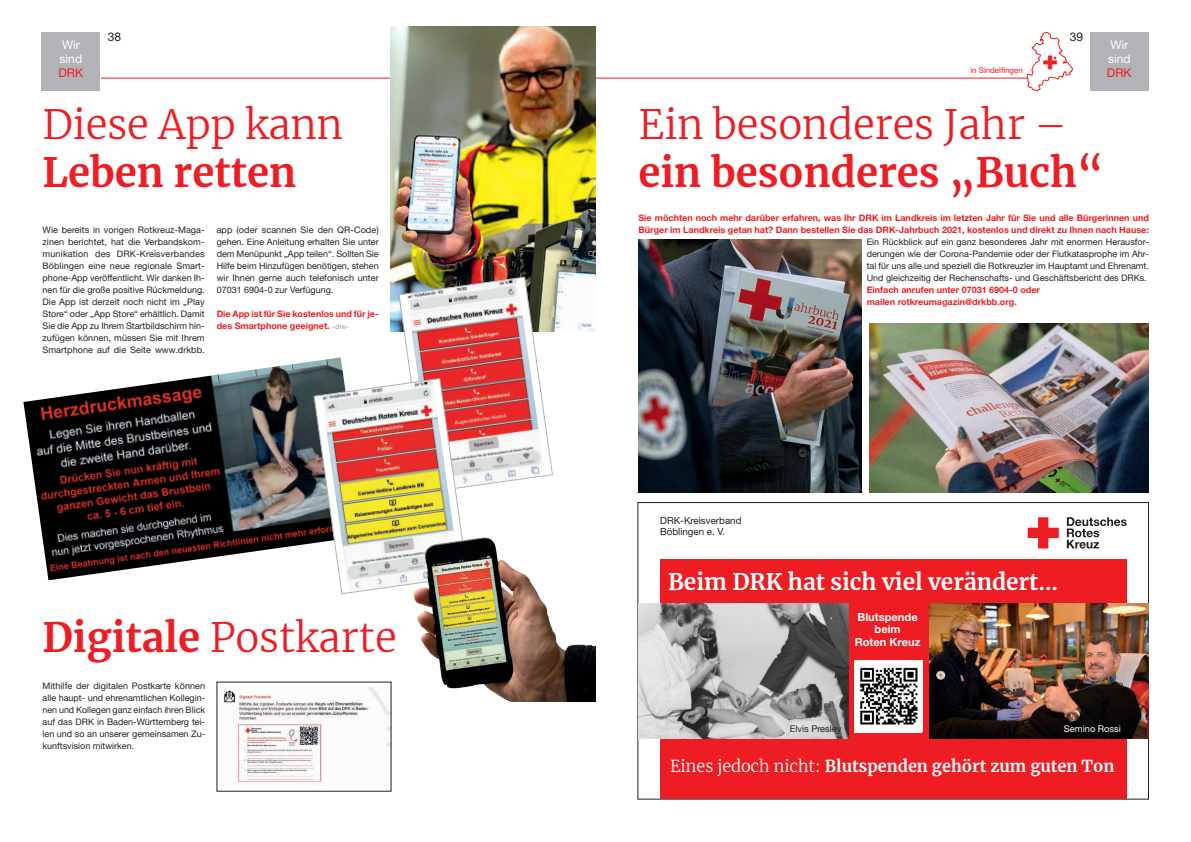
<style>
.page{position:relative;width:1191px;height:842px;background:#fff}
.page>*{position:absolute;margin:0;border:0;box-sizing:border-box;transform-origin:0 0}
.t1{font:300 40px "Merriweather";color:#ee1d23}
.t2{font:700 40px "Merriweather";color:#ee1d23}
.t3{font:700 22.5px "Merriweather";color:#fff}
.t4{font:700 16.3px "Merriweather";color:#fff}
.t5{font:12px/14px "Helvetica Neue LT Pro";color:#fff}
.t6{font:12px "Helvetica Neue LT Pro";color:#ee1d23}
.t7{font:12px "Helvetica Neue LT Pro";color:#231f20}
.t8{font:700 11.1px/12.4px "Helvetica Neue LT Pro";color:#fff;text-align:center}
.t9{font:9.8px/10.6px "Helvetica Neue LT Pro";color:#231f20}
.t10{font:9.3px "Helvetica Neue LT Pro";color:#231f20}
.t11{font:9.3px "Helvetica Neue LT Pro";color:#fff}
.t12{font:9px/12px "Helvetica Neue LT Pro";color:#231f20;text-align:justify}
.t13{font:700 9px/12px "Helvetica Neue LT Pro";color:#ee1d23}
.t14{font:8px "Helvetica Neue LT Pro";color:#ee1d23}
.s1{font-size:7px;color:#b2b3b7}
.s2{font-weight:700}
.s3{font-weight:300}
</style>
<div class="page">
<img style="left:869px;top:324px;width:279px;height:169px">
<img style="left:638px;top:240px;width:223px;height:253px">
<div style="left:660px;top:560px;width:466px;height:239px;background:#ee1d23"></div>
<svg style="left:1027px;top:517px;width:31px;height:31px"></svg>
<svg style="left:1066px;top:517px;width:60px;height:31px"></svg>
<img style="left:638px;top:603px;width:210px;height:136px">
<img style="left:929px;top:603px;width:219px;height:136px">
<img style="left:854px;top:660px;width:68px;height:72px">
<div style="left:1090px;top:32px;width:58px;height:59px;background:#b2b3b7"></div>
<hr style="left:101px;top:78px;width:926px;height:1px;background:#ee1d23">
<svg style="left:1027px;top:32px;width:45px;height:59px"></svg>
<div style="left:42px;top:32px;width:58px;height:59px;background:#b2b3b7"></div>
<img style="left:391px;top:27px;width:204px;height:305px">
<img style="left:23px;top:361px;width:290px;height:219px">
<img style="left:223px;top:687px;width:166px;height:99px">
<img style="left:313px;top:276px;width:240px;height:319px">
<img style="left:398px;top:527px;width:197px;height:175px">
<h3 class="t5" style="left:60px;top:38px;width:24px">Wir sind</h3>
<h3 class="t6" style="left:59px;top:66px;width:26px">DRK</h3>
<h3 class="t7" style="left:108px;top:29px;width:15px">38</h3>
<h3 class="t7" style="left:1069px;top:29px;width:15px">39</h3>
<p class="t14" style="left:970px;top:65px;width:54px">in Sindelfingen</p>
<h3 class="t5" style="left:1108px;top:38px;width:24px">Wir sind</h3>
<h3 class="t6" style="left:1107px;top:66px;width:26px">DRK</h3>
<h1 class="t1" style="left:42px;top:96px;width:302px">Diese App kann</h1>
<h1 class="t2" style="left:42px;top:144px;width:255px">Leben retten</h1>
<h1 class="t1" style="left:638px;top:96px;width:430px">Ein besonderes Jahr –</h1>
<h1 class="t2" style="left:638px;top:144px;width:467px">ein besonderes „Buch“</h1>
<p class="t12" style="left:43px;top:224px;width:164px">Wie bereits in vorigen Rotkreuz-Maga&shy;zinen berichtet, hat die Verbandskom&shy;munikation des DRK-Kreisverbandes Böblingen eine neue regionale Smart&shy;phone-App veröffentlicht. Wir danken Ih&shy;nen für die große positive Rückmeldung.<br>Die App ist derzeit noch nicht im „Play Store“ oder „App Store“ erhältlich. Damit Sie die App zu Ihrem Startbildschirm hin&shy;zufügen können, müssen Sie mit Ihrem Smartphone auf die Seite www.drkbb.</p>
<p class="t12" style="left:217px;top:224px;width:164px">app (oder scannen Sie den QR-Code) gehen. Eine Anleitung erhalten Sie unter dem Menüpunkt „App teilen“. Sollten Sie Hilfe beim Hinzufügen benötigen, stehen wir Ihnen gerne auch telefonisch unter 07031 6904-0 zur Verfügung.</p>
<p class="t13" style="left:217px;top:308px;width:163px">Die App ist für Sie kostenlos und für je&shy;des Smartphone geeignet. <span class="s1">-dre-</span></p>
<h1 class="t1" style="left:42px;top:609px;width:355px"><span class="s2">Digitale</span> Postkarte</h1>
<p class="t12" style="left:43px;top:680px;width:164px">Mithilfe der digitalen Postkarte können alle haupt- und ehrenamtlichen Kollegin&shy;nen und Kollegen ganz einfach ihren Blick auf das DRK in Baden-Württemberg tei&shy;len und so an unserer gemeinsamen Zu&shy;kunftsvision mitwirken.</p>
<p class="t13" style="left:638px;top:212px;width:512px">Sie möchten noch mehr darüber erfahren, was Ihr DRK im Landkreis im letzten Jahr für Sie und alle Bürgerinnen und<br>Bürger im Landkreis getan hat? Dann bestellen Sie das DRK-Jahrbuch 2021, kostenlos und direkt zu Ihnen nach Hause:</p>
<p class="t12" style="left:866px;top:236px;width:284px">Ein Rückblick auf ein ganz besonderes Jahr mit enormen Herausfor&shy;derungen wie der Corona-Pandemie oder der Flutkatasprophe im Ahr&shy;tal für uns alle und speziell die Rotkreuzler im Hauptamt und Ehrenamt.<br>Und gleichzeitig der Rechenschafts- und Geschäftsbericht des DRKs.</p>
<p class="t13" style="left:866px;top:284px;width:175px">Einfach anrufen unter 07031 6904-0 oder mailen rotkreumagazin@drkbb.org.</p>
<p class="t9" style="left:660px;top:515px;width:83px">DRK-Kreisverband<br>Böblingen e. V.</p>
<h2 class="t3" style="left:668px;top:566px;width:392px">Beim DRK hat sich viel verändert...</h2>
<p class="t8" style="left:854px;top:611px;width:67px">Blutspende beim<br>Roten Kreuz</p>
<p class="t10" style="left:789px;top:723px;width:53px">Elvis Presley</p>
<p class="t11" style="left:1063px;top:723px;width:59px">Semino Rossi</p>
<h3 class="t4" style="left:670px;top:754px;width:446px"><span class="s3">Eines jedoch nicht:</span> Blutspenden gehört zum guten Ton</h3>
</div>
